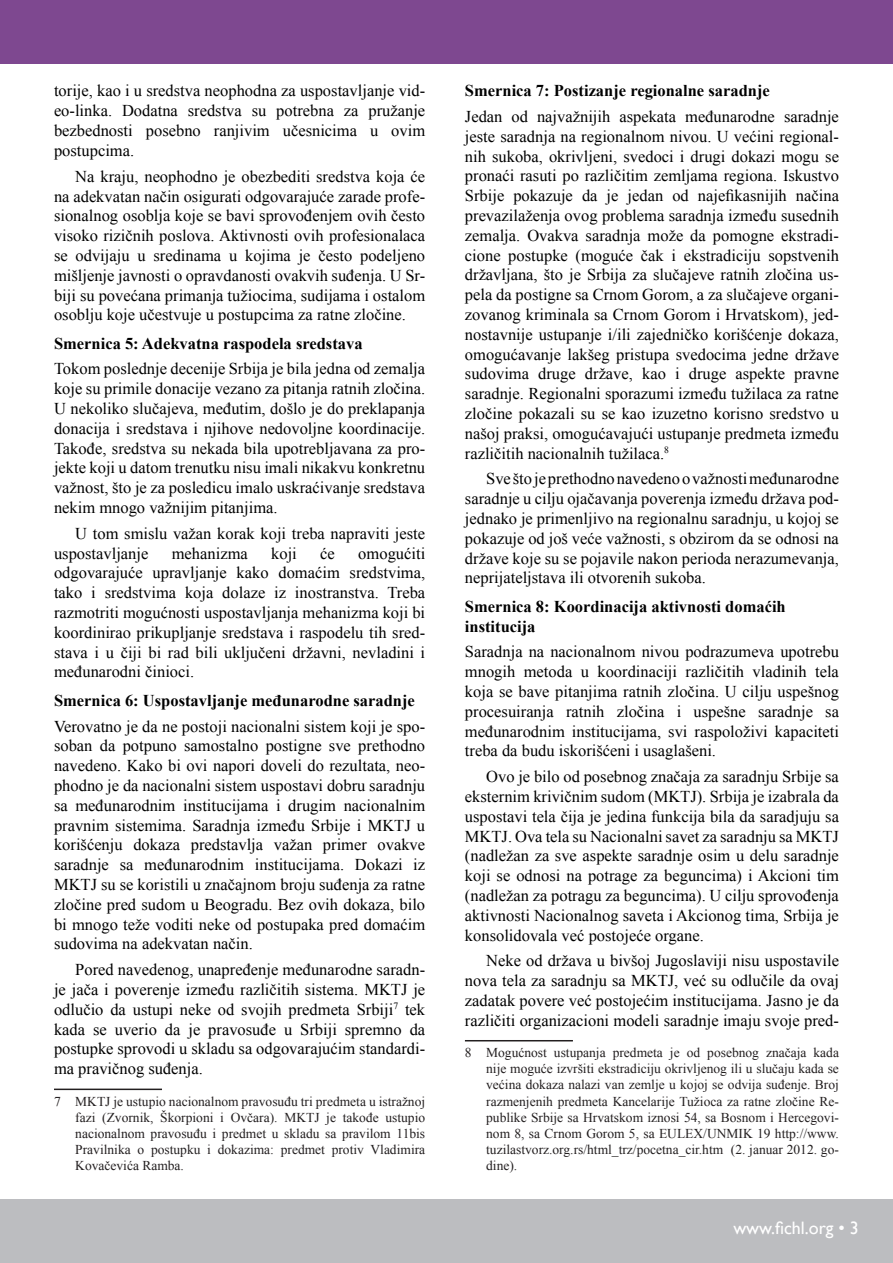
<style>
.page{position:relative;width:893px;height:1263px;background:#fff}
.page>*{position:absolute;margin:0;border:0;box-sizing:border-box;transform-origin:0 0}
.t1{font:18px "Gill Sans";color:#fff}
.t2{font:16.5px/19.8px "Times New Roman";color:#000;text-align:justify}
.t3{font:700 16.5px/19.8px "Times New Roman";color:#000}
.t4{font:13.5px/16.2px "Times New Roman";color:#231f20;text-align:justify}
</style>
<div class="page">
<div style="left:0;top:1199px;width:893px;height:64px;background:#bcbdc0"></div>
<div style="left:0;top:0;width:893px;height:64px;background:#7e4890"></div>
<hr style="left:54px;top:1088px;width:108px;height:2px;background:#231f20">
<hr style="left:465px;top:1040px;width:108px;height:1px;background:#231f20">
<p class="t2" style="left:54px;top:81px;width:373px">torije, kao i u sredstva neophodna za uspostavljanje vid&shy;eo-linka. Dodatna sredstva su potrebna za pružanje bezbednosti posebno ranjivim učesnicima u ovim postupcima.</p>
<p class="t2" style="left:54px;top:166px;width:373px;text-indent:21px">Na kraju, neophodno je obezbediti sredstva koja će na adekvatan način osigurati odgovarajuće zarade profe&shy;sionalnog osoblja koje se bavi sprovođenjem ovih često visoko rizičnih poslova. Aktivnosti ovih profesionalaca se odvijaju u sredinama u kojima je često podeljeno mišljenje javnosti o opravdanosti ovakvih suđenja. U Sr&shy;biji su povećana primanja tužiocima, sudijama i ostalom osoblju koje učestvuje u postupcima za ratne zločine.</p>
<p class="t3" style="left:54px;top:333px;width:310px">Smernica 5: Adekvatna raspodela sredstava</p>
<p class="t2" style="left:54px;top:359px;width:373px">Tokom poslednje decenije Srbija je bila jedna od zemalja koje su primile donacije vezano za pitanja ratnih zločina.<br>U nekoliko slučajeva, međutim, došlo je do preklapanja donacija i sredstava i njihove nedovoljne koordinacije.<br>Takođe, sredstva su nekada bila upotrebljavana za pro&shy;jekte koji u datom trenutku nisu imali nikakvu konkretnu važnost, što je za posledicu imalo uskraćivanje sredstava nekim mnogo važnijim pitanjima.</p>
<p class="t2" style="left:54px;top:523px;width:373px;text-indent:21px">U tom smislu važan korak koji treba napraviti jeste uspostavljanje</p>
<p class="t2" style="left:172px;top:543px;width:78px">mehanizma</p>
<p class="t2" style="left:271px;top:543px;width:27px">koji</p>
<p class="t2" style="left:320px;top:543px;width:16px">će</p>
<p class="t2" style="left:54px;top:543px;width:373px;text-indent:304px">omogućiti odgovarajuće upravljanje kako domaćim sredstvima, tako i sredstvima koja dolaze iz inostranstva. Treba razmotriti mogućnosti uspostavljanja mehanizma koji bi koordinirao prikupljanje sredstava i raspodelu tih sred&shy;stava i u čiji bi rad bili uključeni državni, nevladini i međunarodni činioci.</p>
<p class="t3" style="left:54px;top:690px;width:362px">Smernica 6: Uspostavljanje međunarodne saradnje</p>
<p class="t2" style="left:54px;top:716px;width:373px">Verovatno je da ne postoji nacionalni sistem koji je spo&shy;soban da potpuno samostalno postigne sve prethodno navedeno. Kako bi ovi napori doveli do rezultata, neo&shy;phodno je da nacionalni sistem uspostavi dobru saradnju sa međunarodnim institucijama i drugim nacionalnim pravnim sistemima. Saradnja između Srbije i MKTJ u korišćenju dokaza predstavlja važan primer ovakve saradnje sa međunarodnim institucijama. Dokazi iz MKTJ su se koristili u značajnom broju suđenja za ratne zločine pred sudom u Beogradu. Bez ovih dokaza, bilo bi mnogo teže voditi neke od postupaka pred domaćim sudovima na adekvatan način.</p>
<p class="t2" style="left:54px;top:959px;width:373px;text-indent:21px">Pored navedenog, unapređenje međunarodne saradn&shy;je jača i poverenje između različitih sistema. MKTJ je odlučio da ustupi neke od svojih predmeta Srbiji<sup>7</sup> tek kada se uverio da je pravosuđe u Srbiji spremno da postupke sprovodi u skladu sa odgovarajućim standardi&shy;ma pravičnog suđenja.</p>
<p class="t4" style="left:75px;top:1093px;width:351px;text-indent:-21px">7 MKTJ je ustupio nacionalnom pravosuđu tri predmeta u istražnoj fazi (Zvornik, Škorpioni i Ovčara). MKTJ je takođe ustupio nacionalnom pravosuđu i predmet u skladu sa pravilom 11bis Pravilnika o postupku i dokazima: predmet protiv Vladimira Kovačevića Ramba.</p>
<p class="t3" style="left:465px;top:80px;width:306px">Smernica 7: Postizanje regionalne saradnje</p>
<p class="t2" style="left:465px;top:106px;width:376px">Jedan od najvažnijih aspekata međunarodne saradnje jeste saradnja na regionalnom nivou. U većini regional&shy;nih sukoba, okrivljeni, svedoci i drugi dokazi mogu se pronaći rasuti po različitim zemljama regiona. Iskustvo Srbije pokazuje da je jedan od najefikasnijih načina prevazilaženja ovog problema saradnja između susednih zemalja. Ovakva saradnja može da pomogne ekstradi&shy;cione postupke (moguće čak i ekstradiciju sopstvenih državljana, što je Srbija za slučajeve ratnih zločina us&shy;pela da postigne sa Crnom Gorom, a za slučajeve organi&shy;zovanog kriminala sa Crnom Gorom i Hrvatskom), jed&shy;nostavnije ustupanje i/ili zajedničko korišćenje dokaza, omogućavanje lakšeg pristupa svedocima jedne države sudovima druge države, kao i druge aspekte pravne saradnje. Regionalni sporazumi između tužilaca za ratne zločine pokazali su se kao izuzetno korisno sredstvo u našoj praksi, omogućavajući ustupanje predmeta između različitih nacionalnih tužilaca.<sup>8</sup></p>
<p class="t2" style="left:465px;top:469px;width:376px;text-indent:21px">Sve što je prethodno navedeno o važnosti međunarodne saradnje u cilju ojačavanja poverenja između država pod&shy;jednako je primenljivo na regionalnu saradnju, u kojoj se pokazuje od još veće važnosti, s obzirom da se odnosi na države koje su se pojavile nakon perioda nerazumevanja, neprijateljstava ili otvorenih sukoba.</p>
<p class="t3" style="left:465px;top:596px;width:322px">Smernica 8: Koordinacija aktivnosti domaćih institucija</p>
<p class="t2" style="left:465px;top:642px;width:376px">Saradnja na nacionalnom nivou podrazumeva upotrebu mnogih metoda u koordinaciji različitih vladinih tela koja se bave pitanjima ratnih zločina. U cilju uspešnog procesuiranja ratnih zločina i uspešne saradnje sa međunarodnim institucijama, svi raspoloživi kapaciteti treba da budu iskorišćeni i usaglašeni.</p>
<p class="t2" style="left:465px;top:766px;width:376px;text-indent:21px">Ovo je bilo od posebnog značaja za saradnju Srbije sa eksternim krivičnim sudom (MKTJ). Srbija je izabrala da uspostavi tela čija je jedina funkcija bila da saradjuju sa MKTJ. Ova tela su Nacionalni savet za saradnju sa MKTJ (nadležan za sve aspekte saradnje osim u delu saradnje koji se odnosi na potrage za beguncima) i Akcioni tim (nadležan za potragu za beguncima). U cilju sprovođenja aktivnosti Nacionalnog saveta i Akcionog tima, Srbija je konsolidovala već postojeće organe.</p>
<p class="t2" style="left:465px;top:951px;width:376px;text-indent:21px">Neke od država u bivšoj Jugoslaviji nisu uspostavile nova tela za saradnju sa MKTJ, već su odlučile da ovaj zadatak povere već postojećim institucijama. Jasno je da različiti organizacioni modeli saradnje imaju svoje pred-</p>
<p class="t4" style="left:486px;top:1044px;width:354px;text-indent:-21px">8 Mogućnost ustupanja predmeta je od posebnog značaja kada nije moguće izvršiti ekstradiciju okrivljenog ili u slučaju kada se većina dokaza nalazi van zemlje u kojoj se odvija suđenje. Broj razmenjenih predmeta Kancelarije Tužioca za ratne zločine Re&shy;publike Srbije sa Hrvatskom iznosi 54, sa Bosnom i Hercegovi&shy;nom 8, sa Crnom Gorom 5, sa EULEX/UNMIK 19 http://www. tuzilastvorz.org.rs/html_trz/pocetna_cir.htm (2. januar 2012. go&shy;dine).</p>
<p class="t1" style="left:733px;top:1218px;width:127px">www.fichl.org • 3</p>
</div>
